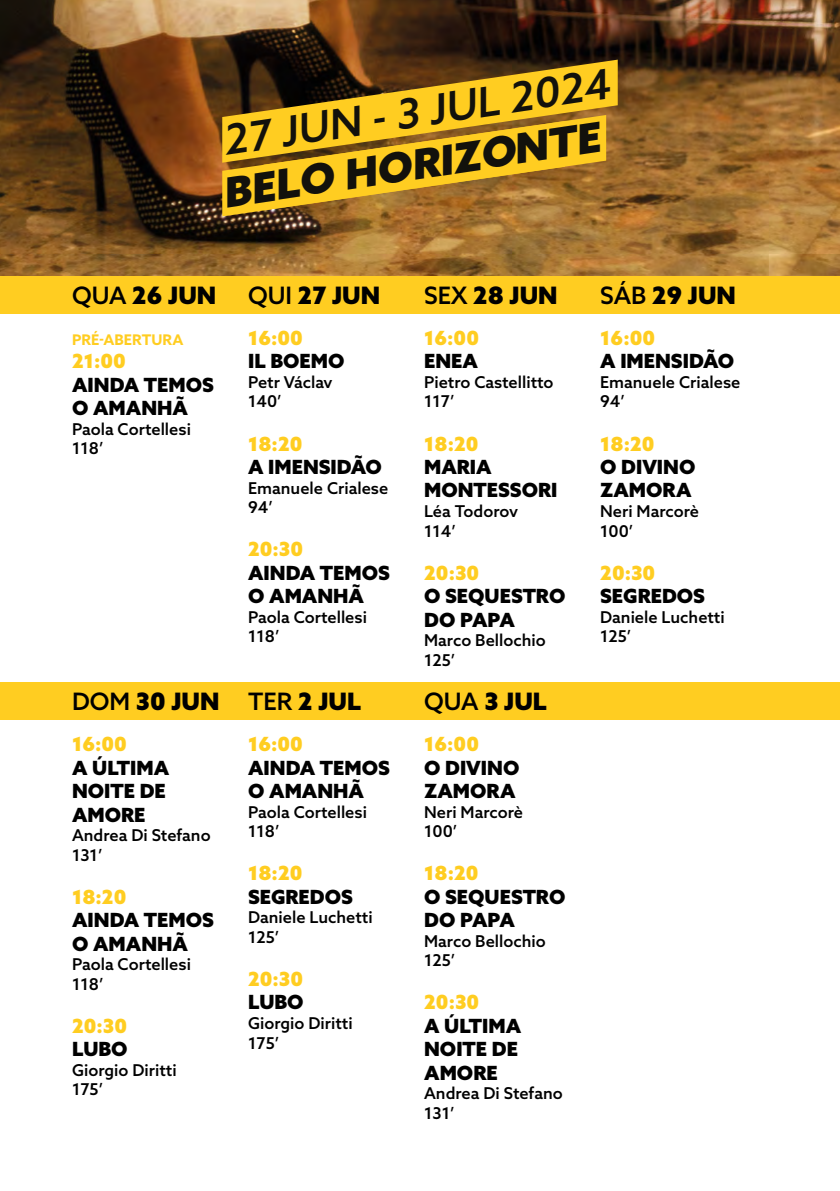
<style>
.page{position:relative;width:840px;height:1191px;background:#fff}
.page>*{position:absolute;margin:0;border:0;box-sizing:border-box;transform-origin:0 0}
.t1{font:italic 500 41.2px "Azo Sans";color:#12110c}
.t2{font:italic 900 41.2px "Azo Sans";color:#12110c}
.t3{font:900 24px "Azo Sans";color:#000}
.t4{font:900 19.6px/23.4px "Azo Sans";color:#000}
.t5{font:900 19.6px "Azo Sans";color:#ffcd21}
.t6{font:500 16.2px/19.6px "Azo Sans";color:#000}
.t7{font:700 14.6px "Azo Sans";color:#ffcd21}
.s1{font-weight:500}
</style>
<div class="page">
<img style="left:0;top:0;width:839px;height:276px">
<div style="left:0;top:276px;width:839px;height:37px;background:#ffcd21"></div>
<div style="left:0;top:682px;width:839px;height:37px;background:#ffcd21"></div>
<svg style="left:222px;top:163px;width:383px;height:53px;background:#cb9a27"></svg>
<svg style="left:222px;top:60px;width:395px;height:103px;background:#bd931b"></svg>
<h1 class="t1" style="left:219px;top:112px;width:392px;rotate:-8deg">27 JUN - 3 JUL 2024</h1>
<h1 class="t2" style="left:219px;top:164px;width:381px;rotate:-8deg">BELO HORIZONTE</h1>
<h2 class="t3" style="left:72px;top:279px;width:146px"><span class="s1">QUA</span> 26 JUN</h2>
<h2 class="t3" style="left:248px;top:279px;width:133px"><span class="s1">QUI</span> 27 JUN</h2>
<h2 class="t3" style="left:424px;top:279px;width:135px"><span class="s1">SEX</span> 28 JUN</h2>
<h2 class="t3" style="left:600px;top:279px;width:137px"><span class="s1">SÁB</span> 29 JUN</h2>
<p class="t7" style="left:72px;top:330px;width:113px">PRÉ-ABERTURA</p>
<p class="t5" style="left:72px;top:348px;width:55px">21:00</p>
<p class="t4" style="left:72px;top:373px;width:143px">AINDA TEMOS<br>O AMANHÃ</p>
<p class="t6" style="left:72px;top:419px;width:120px">Paola Cortellesi<br>118’</p>
<p class="t5" style="left:248px;top:325px;width:56px">16:00</p>
<p class="t4" style="left:248px;top:349px;width:98px">IL BOEMO</p>
<p class="t6" style="left:248px;top:372px;width:86px">Petr Václav<br>140’</p>
<p class="t5" style="left:248px;top:430px;width:56px">18:20</p>
<p class="t4" style="left:248px;top:455px;width:135px">A IMENSIDÃO</p>
<p class="t6" style="left:248px;top:478px;width:142px">Emanuele Crialese<br>94’</p>
<p class="t5" style="left:248px;top:536px;width:57px">20:30</p>
<p class="t4" style="left:248px;top:560px;width:143px">AINDA TEMOS<br>O AMANHÃ</p>
<p class="t6" style="left:248px;top:607px;width:120px">Paola Cortellesi<br>118’</p>
<p class="t5" style="left:424px;top:325px;width:56px">16:00</p>
<p class="t4" style="left:424px;top:349px;width:55px">ENEA</p>
<p class="t6" style="left:424px;top:372px;width:131px">Pietro Castellitto<br>117’</p>
<p class="t5" style="left:424px;top:430px;width:56px">18:20</p>
<p class="t4" style="left:424px;top:455px;width:135px">MARIA<br>MONTESSORI</p>
<p class="t6" style="left:424px;top:501px;width:95px">Léa Todorov<br>114’</p>
<p class="t5" style="left:424px;top:559px;width:57px">20:30</p>
<p class="t4" style="left:424px;top:584px;width:143px">O SEQUESTRO<br>DO PAPA</p>
<p class="t6" style="left:424px;top:630px;width:123px">Marco Bellochio<br>125’</p>
<p class="t5" style="left:600px;top:325px;width:56px">16:00</p>
<p class="t4" style="left:600px;top:349px;width:135px">A IMENSIDÃO</p>
<p class="t6" style="left:600px;top:372px;width:142px">Emanuele Crialese<br>94’</p>
<p class="t5" style="left:600px;top:430px;width:56px">18:20</p>
<p class="t4" style="left:600px;top:455px;width:97px">O DIVINO<br>ZAMORA</p>
<p class="t6" style="left:600px;top:501px;width:100px">Neri Marcorè<br>100’</p>
<p class="t5" style="left:600px;top:559px;width:57px">20:30</p>
<p class="t4" style="left:600px;top:584px;width:106px">SEGREDOS</p>
<p class="t6" style="left:600px;top:607px;width:126px">Daniele Luchetti<br>125’</p>
<h2 class="t3" style="left:72px;top:686px;width:149px"><span class="s1">DOM</span> 30 JUN</h2>
<h2 class="t3" style="left:248px;top:686px;width:114px"><span class="s1">TER</span> 2 JUL</h2>
<h2 class="t3" style="left:424px;top:686px;width:124px"><span class="s1">QUA</span> 3 JUL</h2>
<p class="t5" style="left:72px;top:731px;width:56px">16:00</p>
<p class="t4" style="left:72px;top:755px;width:99px">A ÚLTIMA<br>NOITE DE<br>AMORE</p>
<p class="t6" style="left:72px;top:825px;width:140px">Andrea Di Stefano<br>131’</p>
<p class="t5" style="left:72px;top:883px;width:56px">18:20</p>
<p class="t4" style="left:72px;top:908px;width:143px">AINDA TEMOS<br>O AMANHÃ</p>
<p class="t6" style="left:72px;top:954px;width:120px">Paola Cortellesi<br>118’</p>
<p class="t5" style="left:72px;top:1012px;width:57px">20:30</p>
<p class="t4" style="left:72px;top:1037px;width:57px">LUBO</p>
<p class="t6" style="left:72px;top:1060px;width:106px">Giorgio Diritti<br>175’</p>
<p class="t5" style="left:248px;top:731px;width:56px">16:00</p>
<p class="t4" style="left:248px;top:755px;width:143px">AINDA TEMOS<br>O AMANHÃ</p>
<p class="t6" style="left:248px;top:802px;width:120px">Paola Cortellesi<br>118’</p>
<p class="t5" style="left:248px;top:860px;width:56px">18:20</p>
<p class="t4" style="left:248px;top:884px;width:106px">SEGREDOS</p>
<p class="t6" style="left:248px;top:907px;width:126px">Daniele Luchetti<br>125’</p>
<p class="t5" style="left:248px;top:965px;width:57px">20:30</p>
<p class="t4" style="left:248px;top:990px;width:57px">LUBO</p>
<p class="t6" style="left:248px;top:1013px;width:106px">Giorgio Diritti<br>175’</p>
<p class="t5" style="left:424px;top:731px;width:56px">16:00</p>
<p class="t4" style="left:424px;top:755px;width:97px">O DIVINO<br>ZAMORA</p>
<p class="t6" style="left:424px;top:802px;width:100px">Neri Marcorè<br>100’</p>
<p class="t5" style="left:424px;top:860px;width:56px">18:20</p>
<p class="t4" style="left:424px;top:884px;width:143px">O SEQUESTRO<br>DO PAPA</p>
<p class="t6" style="left:424px;top:931px;width:123px">Marco Bellochio<br>125’</p>
<p class="t5" style="left:424px;top:989px;width:57px">20:30</p>
<p class="t4" style="left:424px;top:1013px;width:99px">A ÚLTIMA<br>NOITE DE<br>AMORE</p>
<p class="t6" style="left:424px;top:1083px;width:140px">Andrea Di Stefano<br>131’</p>
</div>
